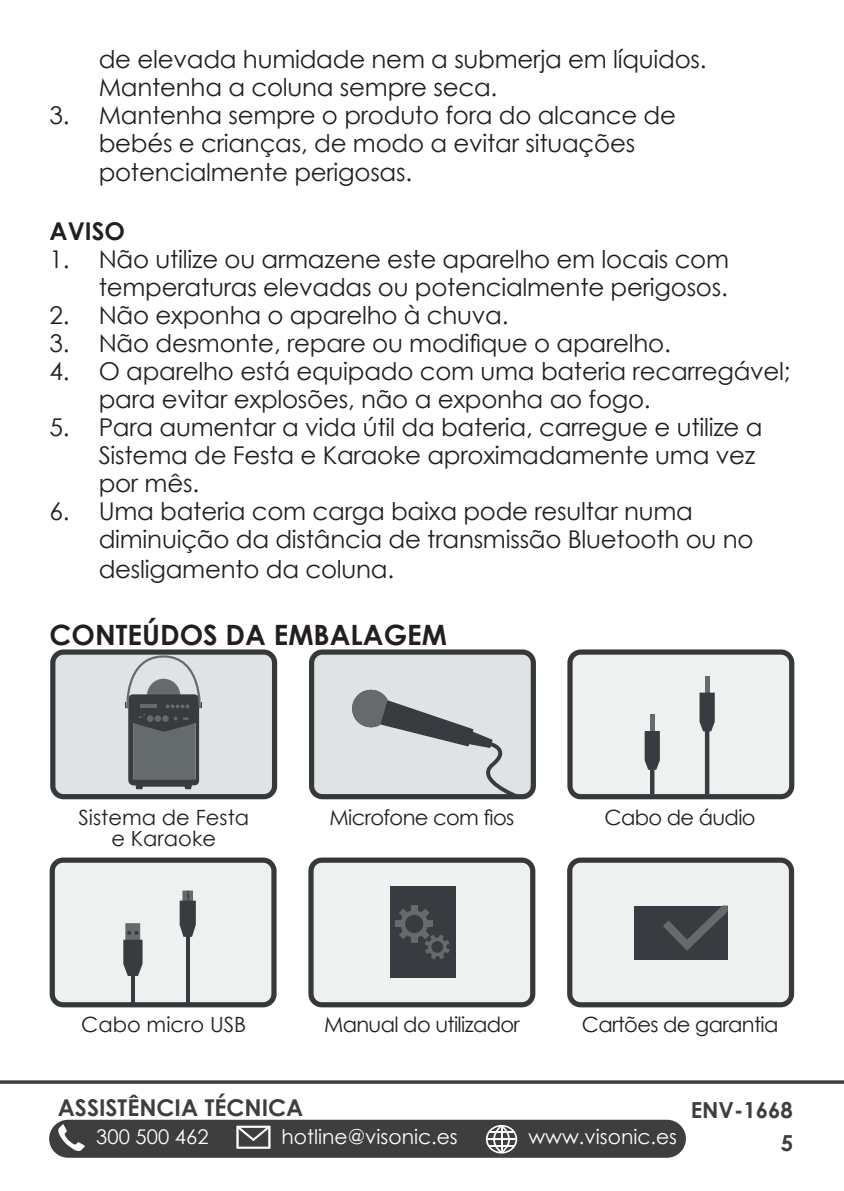
<style>
.page{position:relative;width:844px;height:1191px;background:#fff}
.page>*{position:absolute;margin:0;border:0;box-sizing:border-box;transform-origin:0 0}
.Rubrik{font:700 28px "Century Gothic";color:#231f20}
.Brød_tabualtor{font:24.5px/28px "Century Gothic";letter-spacing:-.01em;color:#231f20}
.Underrubrik{font:700 24.5px "Century Gothic";color:#231f20}
.t1{font:700 23.1px "Century Gothic";color:#3e3e3f}
.t2{font:700 22.05px/32.9px "Century Gothic";color:#3e3e3f;text-align:right}
.Illustration{font:21px "Century Gothic";letter-spacing:-.03em;color:#231f20}
.Illustration-2{font:21px "Century Gothic";color:#231f20}
.t3{font:20.3px "Century Gothic";color:#fff}
</style>
<div class="page">
<hr style="left:0;top:1080px;width:843px;height:3px;background:#3e3e3f">
<div style="left:49px;top:1119px;width:636px;height:38px;background:#3e3e3f;border-radius:19px"></div>
<svg style="left:58px;top:1124px;width:27px;height:27px"></svg>
<svg style="left:236px;top:1125px;width:34px;height:23px"></svg>
<svg style="left:485px;top:1125px;width:32px;height:28px"></svg>
<div style="left:570px;top:652px;width:222px;height:144px;background:#eff0f0;border-radius:11px"></div>
<div style="left:567px;top:649px;width:227px;height:150px;border:5px solid #36393c;border-radius:11px"></div>
<hr style="left:650px;top:714px;width:4px;height:22px;background:#656a6d">
<svg style="left:644px;top:731px;width:15px;height:39px"></svg>
<div style="left:649px;top:769px;width:5px;height:25px;background:#383b3f"></div>
<div style="left:704px;top:676px;width:5px;height:21px;background:#656a6d"></div>
<svg style="left:699px;top:692px;width:15px;height:39px"></svg>
<div style="left:704px;top:731px;width:5px;height:63px;background:#383b3f"></div>
<div style="left:53px;top:652px;width:221px;height:144px;background:#e0e3e3;border-radius:11px"></div>
<svg style="left:125px;top:655px;width:77px;height:134px"></svg>
<div style="left:50px;top:649px;width:227px;height:150px;border:5px solid #36393c;border-radius:11px"></div>
<div style="left:311px;top:652px;width:222px;height:144px;background:#e0e3e3;border-radius:11px"></div>
<svg style="left:350px;top:689px;width:171px;height:111px"></svg>
<div style="left:309px;top:649px;width:227px;height:150px;border:5px solid #36393c;border-radius:11px"></div>
<div style="left:53px;top:860px;width:221px;height:144px;background:#eff0f0;border-radius:11px"></div>
<div style="left:50px;top:857px;width:226px;height:150px;border:5px solid #36393c;border-radius:11px"></div>
<div style="left:125px;top:923px;width:15px;height:18px;background:#656a6d"></div>
<svg style="left:123px;top:931px;width:19px;height:45px"></svg>
<hr style="left:131px;top:973px;width:4px;height:29px;background:#383b3f">
<svg style="left:180px;top:890px;width:16px;height:46px"></svg>
<hr style="left:186px;top:934px;width:3px;height:68px;background:#383b3f">
<div style="left:311px;top:860px;width:222px;height:144px;background:#eff0f0;border-radius:11px"></div>
<div style="left:390px;top:886px;width:65px;height:92px;background:#383b3f"></div>
<div style="left:400px;top:910px;width:28px;height:27px;border:5px solid #656a6d;border-radius:50%"></div>
<div style="left:411px;top:905px;width:6px;height:7px;background:#656a6d"></div>
<div style="left:411px;top:935px;width:6px;height:7px;background:#656a6d"></div>
<div style="left:395px;top:921px;width:8px;height:6px;background:#656a6d"></div>
<div style="left:425px;top:921px;width:7px;height:6px;background:#656a6d"></div>
<svg style="left:399px;top:929px;width:9px;height:10px"></svg>
<svg style="left:420px;top:909px;width:9px;height:9px"></svg>
<svg style="left:399px;top:909px;width:9px;height:9px"></svg>
<svg style="left:420px;top:929px;width:29px;height:30px"></svg>
<div style="left:308px;top:857px;width:227px;height:150px;border:5px solid #36393c;border-radius:11px"></div>
<div style="left:570px;top:860px;width:222px;height:144px;background:#eff0f0;border-radius:11px"></div>
<div style="left:567px;top:857px;width:226px;height:150px;border:5px solid #36393c;border-radius:11px"></div>
<div style="left:634px;top:905px;width:93px;height:54px;background:#383b3f"></div>
<svg style="left:662px;top:905px;width:65px;height:46px"></svg>
<p class="Brød_tabualtor" style="left:99px;top:45px;width:609px">de elevada humidade nem a submerja em líquidos.<br>Mantenha a coluna sempre seca.</p>
<p class="Brød_tabualtor" style="left:99px;top:100px;width:578px;text-indent:-49px">3. Mantenha sempre o produto fora do alcance de bebés e crianças, de modo a evitar situações potencialmente perigosas.</p>
<p class="Underrubrik" style="left:50px;top:213px;width:77px">AVISO</p>
<p class="Brød_tabualtor" style="left:50px;top:245px;width:680px;text-align:right">1. Não utilize ou armazene este aparelho em locais com temperaturas elevadas ou potencialmente perigosos.</p>
<p class="Brød_tabualtor" style="left:50px;top:301px;width:460px">2. Não exponha o aparelho à chuva.</p>
<p class="Brød_tabualtor" style="left:50px;top:329px;width:622px">3. Não desmonte, repare ou modifique o aparelho.</p>
<p class="Brød_tabualtor" style="left:99px;top:357px;width:693px;text-indent:-49px">4. O aparelho está equipado com uma bateria recarregável; para evitar explosões, não a exponha ao fogo.</p>
<p class="Brød_tabualtor" style="left:99px;top:413px;width:665px;text-indent:-49px">5. Para aumentar a vida útil da bateria, carregue e utilize a<br>Sistema de Festa e Karaoke aproximadamente uma vez por mês.</p>
<p class="Brød_tabualtor" style="left:99px;top:497px;width:656px;text-indent:-49px">6. Uma bateria com carga baixa pode resultar numa diminuição da distância de transmissão Bluetooth ou no desligamento da coluna.</p>
<p class="Rubrik" style="left:50px;top:613px;width:399px">CONTEÚDOS DA EMBALAGEM</p>
<p class="Illustration-2" style="left:78px;top:802px;width:172px">Sistema de Festa</p>
<p class="Illustration-2" style="left:111px;top:823px;width:106px">e Karaoke</p>
<p class="Illustration-2" style="left:81px;top:1009px;width:166px">Cabo micro USB</p>
<p class="Illustration" style="left:329px;top:802px;width:186px">Microfone com fios</p>
<p class="Illustration" style="left:604px;top:802px;width:153px">Cabo de áudio</p>
<p class="Illustration" style="left:324px;top:1009px;width:197px">Manual do utilizador</p>
<p class="Illustration" style="left:581px;top:1009px;width:198px">Cartões de garantia</p>
<p class="t1" style="left:58px;top:1090px;width:247px">ASSISTÊNCIA TÉCNICA</p>
<p class="t3" style="left:96px;top:1122px;width:114px">300 500 462</p>
<p class="t3" style="left:281px;top:1122px;width:178px">hotline@visonic.es</p>
<p class="t3" style="left:528px;top:1122px;width:150px">www.visonic.es</p>
<p class="t2" style="left:690px;top:1092px;width:104px">ENV-1668<br>5</p>
</div>
